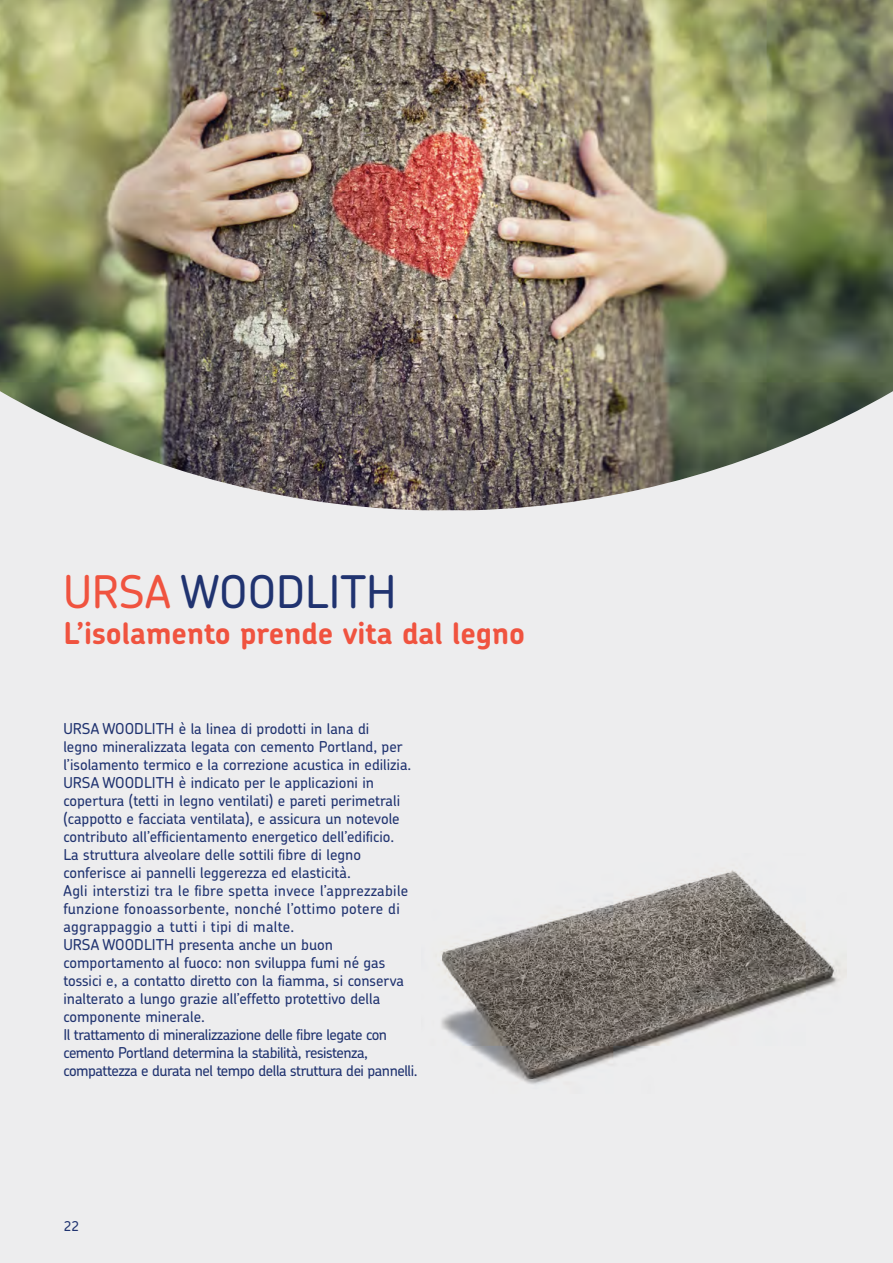
<style>
.page{position:relative;width:893px;height:1263px;background:#ededee}
.page>*{position:absolute;margin:0;border:0;box-sizing:border-box;transform-origin:0 0}
.t1{font:500 45px "Chevin Std";color:#203370}
.t2{font:700 30px "Chevin Pro";color:#f0533f}
.t3{font:500 15px/18px "Chevin Std";color:#203370}
.t4{font:500 13.5px "Chevin Std";color:#203370}
.s1{color:#f0533f}
</style>
<div class="page">
<img style="left:0;top:0;width:893px;height:510px">
<img style="left:438px;top:870px;width:408px;height:214px">
<h1 class="t1" style="left:63px;top:561px;width:335px"><span class="s1">URSA</span> WOODLITH</h1>
<h2 class="t2" style="left:63px;top:613px;width:463px">L’isolamento prende vita dal legno</h2>
<p class="t3" style="left:63px;top:719px;width:356px">URSA WOODLITH è la linea di prodotti in lana di<br>legno mineralizzata legata con cemento Portland, per l’isolamento termico e la correzione acustica in edilizia.<br>URSA WOODLITH è indicato per le applicazioni in copertura (tetti in legno ventilati) e pareti perimetrali (cappotto e facciata ventilata), e assicura un notevole contributo all’efficientamento energetico dell’edificio.<br>La struttura alveolare delle sottili fibre di legno conferisce ai pannelli leggerezza ed elasticità.<br>Agli interstizi tra le fibre spetta invece l’apprezzabile funzione fonoassorbente, nonché l’ottimo potere di aggrappaggio a tutti i tipi di malte.<br>URSA WOODLITH presenta anche un buon comportamento al fuoco: non sviluppa fumi né gas tossici e, a contatto diretto con la fiamma, si conserva inalterato a lungo grazie all’effetto protettivo della componente minerale.<br>Il trattamento di mineralizzazione delle fibre legate con cemento Portland determina la stabilità, resistenza, compattezza e durata nel tempo della struttura dei pannelli.</p>
<p class="t4" style="left:64px;top:1217px;width:17px">22</p>
</div>
